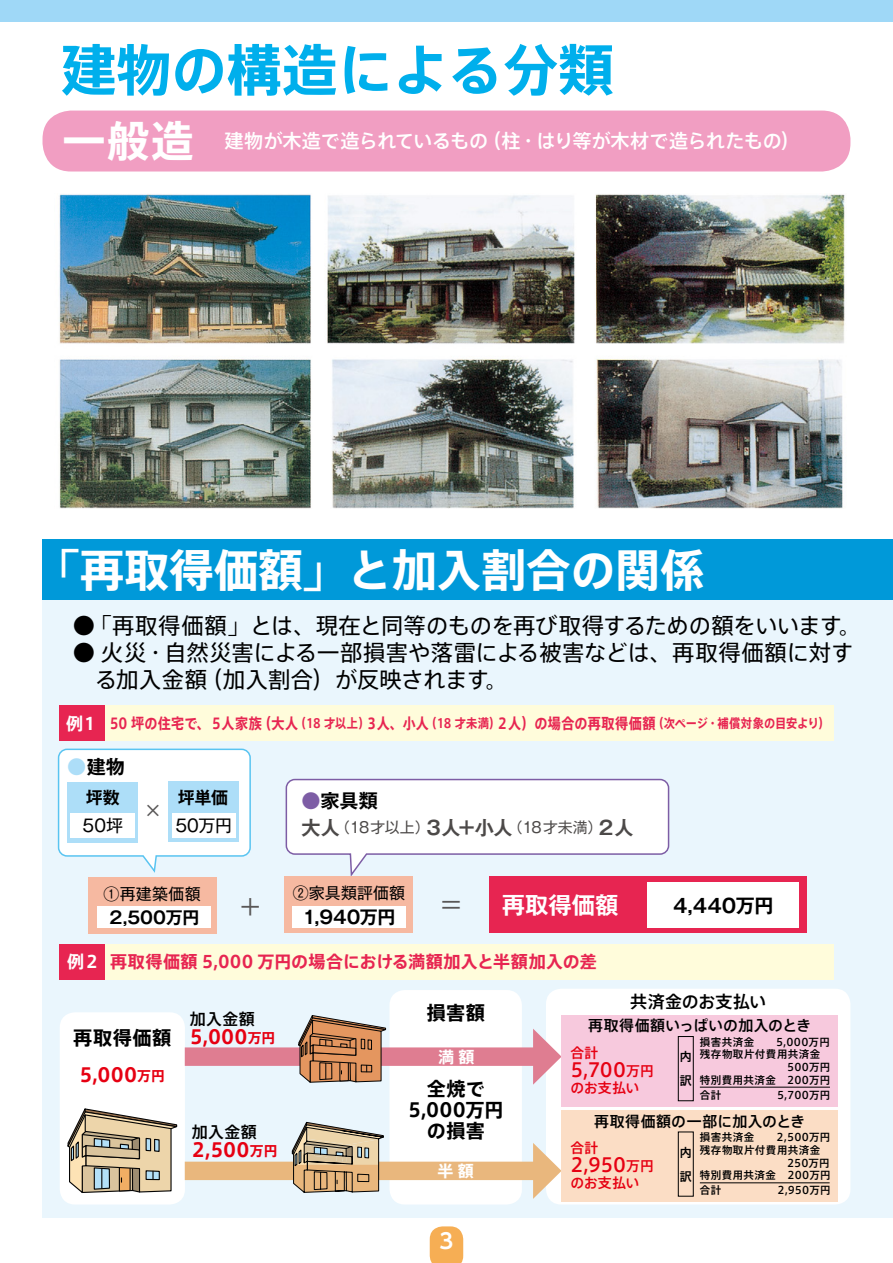
<style>
.page{position:relative;width:893px;height:1263px;background:#fff}
.page>*{position:absolute;margin:0;border:0;box-sizing:border-box;transform-origin:0 0}
.t1{font:700 55.35px "Axis Std";color:#00afec}
.t2{font:700 44.7px "Axis Std";color:#fff}
.t3{font:700 42.45px "Axis Std";color:#fff}
.t4{font:700 23.4px "Gothic MB101 Pro De";color:#fff}
.t5{font:23.4px "Gothic MB101 Pro";color:#595757}
.t6{font:22.35px/27.2px "Axis Std";letter-spacing:-.005em;color:#000}
.t7{font:700 21px "UD Shin Go Pro De";color:#fff}
.t8{font:500 19.2px "Axis Std";letter-spacing:-.01em;color:#fff}
.t9{font:700 19.2px/21.3px "Axis Std";letter-spacing:.015em;color:#000;text-align:center}
.t10{font:700 19.2px "Axis Std";letter-spacing:.01em;color:#e60012}
.t11{font:700 19.2px "Gothic MB101 Pro De";letter-spacing:-.005em;color:#000}
.t12{font:500 19.2px "Axis Std";letter-spacing:-.02em;color:#e60012}
.t13{font:19.2px "Gothic MB101 Pro";color:#595757}
.t14{font:700 18px "Gothic MB101 Pro De";letter-spacing:-.015em;color:#000}
.t15{font:700 16.95px "Axis Std";letter-spacing:.015em;color:#e72551}
.t16{font:700 16.95px "Gothic MB101 Pro De";letter-spacing:-.02em;color:#000}
.t17{font:500 16.95px "Axis Std";letter-spacing:.015em;color:#000}
.t18{font:16.95px "Gothic MB101 Pro";letter-spacing:.005em;color:#000}
.t19{font:700 16.95px "Axis Std";color:#fff}
.t20{font:15.9px "Gothic MB101 Pro";letter-spacing:.01em;color:#000}
.t21{font:500 15.9px "Axis Std";letter-spacing:.025em;color:#000}
.t22{font:700 15.9px "Axis Std";color:#fff}
.t23{font:700 14.85px "Axis Std";letter-spacing:.02em;color:#e72551;scale:.88 1}
.t24{font:500 14.85px "Axis Std";letter-spacing:.015em;color:#000}
.t25{font:14.85px "Gothic MB101 Pro";letter-spacing:.005em;color:#4c4948}
.t26{font:500 13.8px "Axis Std";letter-spacing:.025em;color:#e60012}
.t27{font:500 12px/24px "Axis Std";color:#000}
.t28{font:500 10.5px/12.8px "Axis Std";letter-spacing:.04em;color:#000}
.s1{font-size:12.75px}
.s2{font-family:"Gothic MB101 Pro";font-weight:400;color:#addef8}
.s3{font-family:"Gothic MB101 Pro";font-weight:400;color:#7d5da5}
.s4{font-family:"Gothic MB101 Pro De";font-weight:700;font-size:19.2px}
.s5{font-size:13.8px}
</style>
<div class="page">
<div style="left:0;top:0;width:893px;height:21px;background:#9fd8f7"></div>
<div style="left:43px;top:540px;width:850px;height:678px;background:#eaf6fd"></div>
<svg style="left:430px;top:1226px;width:33px;height:37px"></svg>
<svg style="left:57px;top:748px;width:194px;height:125px"></svg>
<svg style="left:285px;top:778px;width:385px;height:98px"></svg>
<img style="left:59px;top:194px;width:786px;height:314px">
<div style="left:68px;top:782px;width:70px;height:61px;background:#addef8"></div>
<div style="left:168px;top:781px;width:70px;height:61px;background:#addef8"></div>
<div style="left:88px;top:877px;width:128px;height:56px;background:#f6b9a1"></div>
<div style="left:284px;top:876px;width:129px;height:57px;background:#f6b9a1"></div>
<div style="left:60px;top:1012px;width:125px;height:192px;background:#fff;border-radius:15px"></div>
<div style="left:389px;top:990px;width:133px;height:214px;background:#fff;border-radius:15px"></div>
<div style="left:546px;top:989px;width:304px;height:215px;background:#fff;border-radius:15px"></div>
<svg style="left:185px;top:1014px;width:377px;height:71px"></svg>
<svg style="left:67px;top:1107px;width:495px;height:92px"></svg>
<div style="left:562px;top:1015px;width:276px;height:91px;background:#f7c9dd"></div>
<div style="left:562px;top:1110px;width:276px;height:91px;background:#fbddc5"></div>
<div style="left:43px;top:539px;width:850px;height:61px;background:#0099d9"></div>
<div style="left:43px;top:111px;width:807px;height:60px;background:#f19ec2;border-radius:29px"></div>
<div style="left:678px;top:1036px;width:15px;height:65px;border:1px solid #000"></div>
<div style="left:678px;top:1132px;width:15px;height:64px;border:1px solid #000"></div>
<div style="left:71px;top:813px;width:64px;height:24px;background:#fff"></div>
<div style="left:172px;top:813px;width:63px;height:24px;background:#fff"></div>
<div style="left:489px;top:876px;width:317px;height:57px;background:#e72551"></div>
<div style="left:98px;top:907px;width:113px;height:21px;background:#fff"></div>
<div style="left:292px;top:907px;width:114px;height:21px;background:#fff"></div>
<div style="left:648px;top:882px;width:151px;height:46px;background:#fff"></div>
<div style="left:60px;top:706px;width:45px;height:35px;background:#e72551"></div>
<div style="left:60px;top:944px;width:45px;height:35px;background:#e72551"></div>
<div style="left:105px;top:706px;width:728px;height:35px;background:#fffcdb"></div>
<div style="left:105px;top:944px;width:728px;height:35px;background:#fffcdb"></div>
<hr style="left:700px;top:1087px;width:130px;height:1px;background:#000">
<hr style="left:700px;top:1182px;width:130px;height:1px;background:#000">
<h1 class="t1" style="left:61px;top:28px;width:554px">建物の構造による分類</h1>
<h3 class="t3" style="left:63px;top:109px;width:132px">一般造</h3>
<h3 class="t8" style="left:224px;top:127px;width:577px">建物が木造で造られているもの（柱・はり等が木材で造られたもの）</h3>
<h2 class="t2" style="left:35px;top:536px;width:671px">「再取得価額」と加入割合の関係</h2>
<h3 class="t6" style="left:73px;top:611px;width:790px">●「再取得価額」とは、現在と同等のものを再び取得するための額をいいます。</h3>
<h3 class="t6" style="left:73px;top:637px;width:827px">● 火災・自然災害による一部損害や落雷による被害などは、再取得価額に対す　　　る加入金額（加入割合）が反映されます。</h3>
<h3 class="t19" style="left:66px;top:710px;width:34px">例１</h3>
<h3 class="t23" style="left:110px;top:712px;width:819px">50 坪の住宅で、５人家族（大人<span class="s1">（18 才以上）</span>３人、小人<span class="s1">（18 才未満）</span>２人）の場合の再取得価額<span class="s1">（次ページ・補償対象の目安より）</span></h3>
<h3 class="t11" style="left:67px;top:751px;width:59px"><span class="s2">●</span>建物</h3>
<h3 class="t16" style="left:86px;top:783px;width:36px">坪数</h3>
<h3 class="t16" style="left:178px;top:783px;width:52px">坪単価</h3>
<h3 class="t13" style="left:143px;top:794px;width:21px">×</h3>
<h3 class="t18" style="left:83px;top:811px;width:42px">50坪</h3>
<h3 class="t18" style="left:176px;top:811px;width:58px">50万円</h3>
<h3 class="t11" style="left:301px;top:785px;width:78px"><span class="s3">●</span>家具類</h3>
<h3 class="t25" style="left:301px;top:815px;width:334px"><span class="s4">大人</span>（18才以上）<span class="s4">３人＋小人</span>（18才未満）<span class="s4">２人</span></h3>
<h3 class="t20" style="left:103px;top:881px;width:99px">①再建築価額</h3>
<h3 class="t20" style="left:293px;top:880px;width:114px">②家具類評価額</h3>
<h3 class="t5" style="left:241px;top:888px;width:21px">+</h3>
<h3 class="t5" style="left:439px;top:885px;width:25px">＝</h3>
<h3 class="t16" style="left:109px;top:903px;width:92px">2,500万円</h3>
<h3 class="t14" style="left:302px;top:902px;width:95px">1,940万円</h3>
<h3 class="t4" style="left:502px;top:885px;width:118px">再取得価額</h3>
<h3 class="t19" style="left:67px;top:949px;width:32px">例2</h3>
<h3 class="t15" style="left:110px;top:949px;width:488px">再取得価額 5,000 万円の場合における満額加入と半額加入の差</h3>
<h3 class="t11" style="left:673px;top:889px;width:102px">4,440万円</h3>
<h3 class="t9" style="left:73px;top:1026px;width:100px">再取得価額</h3>
<h3 class="t10" style="left:79px;top:1060px;width:87px">5,000<span class="s5">万円</span></h3>
<h3 class="t17" style="left:630px;top:989px;width:137px">共済金のお支払い</h3>
<h3 class="t9" style="left:427px;top:1001px;width:60px">損害額</h3>
<h3 class="t22" style="left:438px;top:1044px;width:38px">満 額</h3>
<p class="t27" style="left:680px;top:1044px;width:13px">内訳</p>
<h3 class="t21" style="left:190px;top:1007px;width:66px">加入金額</h3>
<h3 class="t24" style="left:588px;top:1014px;width:224px">再取得価額いっぱいの加入のとき</h3>
<h3 class="t10" style="left:190px;top:1022px;width:87px">5,000<span class="s5">万円</span></h3>
<p class="t28" style="left:700px;top:1034px;width:132px">損害共済金　 5,000万円残存物取片付費用共済金</p>
<p class="t28" style="left:700px;top:1072px;width:132px;line-height:14.9px">特別費用共済金　 200万円合計　</p>
<h3 class="t26" style="left:570px;top:1042px;width:30px">合計</h3>
<h3 class="t12" style="left:570px;top:1055px;width:85px">5,700<span class="s5">万円</span></h3>
<h3 class="t26" style="left:570px;top:1077px;width:71px">のお支払い</h3>
<h3 class="t9" style="left:408px;top:1077px;width:97px">全焼で<br>5,000万円の損害</h3>
<p class="t28" style="left:770px;top:1088px;width:62px">　5,700万円</p>
<p class="t28" style="left:700px;top:1130px;width:132px">損害共済金　 2,500万円残存物取片付費用共済金</p>
<p class="t28" style="left:700px;top:1167px;width:132px;line-height:14.9px">特別費用共済金　 200万円合計　</p>
<h3 class="t24" style="left:594px;top:1110px;width:212px">再取得価額の一部に加入のとき</h3>
<h3 class="t21" style="left:192px;top:1120px;width:66px">加入金額</h3>
<h3 class="t26" style="left:570px;top:1138px;width:30px">合計</h3>
<h3 class="t12" style="left:570px;top:1151px;width:85px">2,950<span class="s5">万円</span></h3>
<h3 class="t26" style="left:570px;top:1172px;width:71px">のお支払い</h3>
<h3 class="t10" style="left:192px;top:1135px;width:87px">2,500<span class="s5">万円</span></h3>
<p class="t27" style="left:680px;top:1139px;width:12px">内</p>
<h3 class="t22" style="left:438px;top:1159px;width:38px">半 額</h3>
<p class="t27" style="left:680px;top:1163px;width:13px">訳</p>
<p class="t28" style="left:778px;top:1183px;width:55px">2,950万円</p>
<h3 class="t7" style="left:440px;top:1223px;width:15px">3</h3>
</div>
